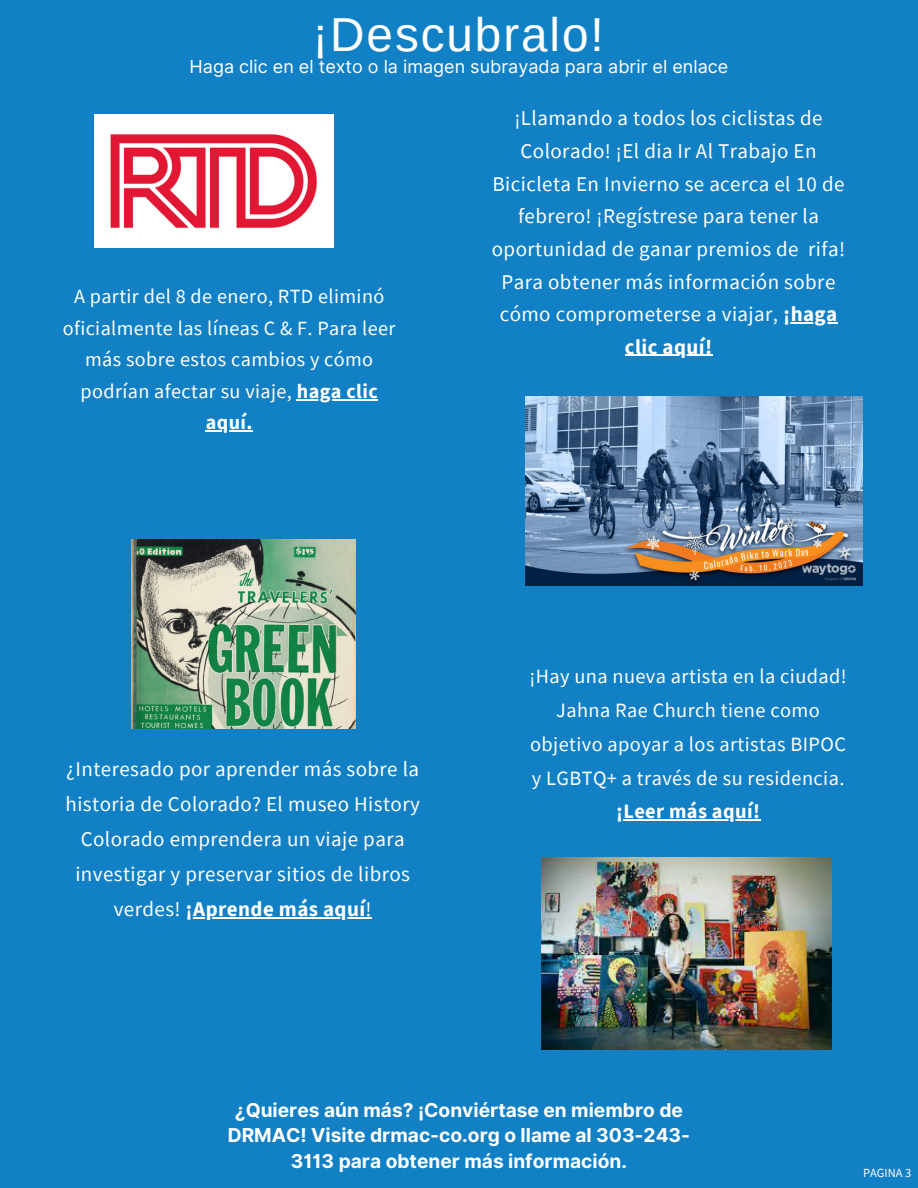
<style>
.page{position:relative;width:918px;height:1188px;background:#1180c5}
.page>*{position:absolute;margin:0;border:0;box-sizing:border-box;transform-origin:0 0}
.t1{font:47.7px "Arimo";letter-spacing:.04em;color:#fff}
.t2{font:21px/32.7px "Source Sans Pro";letter-spacing:.02em;color:#fff;text-align:center}
.t3{font:20.4px/33.8px "Source Sans Pro";letter-spacing:.02em;color:#fff;text-align:center}
.t4{font:700 20.4px "Source Sans Pro";letter-spacing:.02em;color:#fff}
.t5{font:20.1px/31.5px "Source Sans Pro";letter-spacing:.02em;color:#fff;text-align:center}
.t6{font:700 19.2px/25.8px "Inter";color:#fff;text-align:center}
.t7{font:18px "Inter";color:#fff}
.t8{font:12.45px "Source Sans Pro";color:#fff}
.s1{font-weight:700}
</style>
<div class="page">
<img style="left:95px;top:115px;width:238px;height:133px">
<img style="left:132px;top:540px;width:224px;height:189px">
<img style="left:542px;top:857px;width:289px;height:193px">
<img style="left:526px;top:397px;width:336px;height:189px">
<hr style="left:783px;top:322px;width:55px;height:1px;background:#fff">
<hr style="left:625px;top:355px;width:88px;height:1px;background:#fff">
<hr style="left:297px;top:399px;width:81px;height:1px;background:#fff">
<hr style="left:206px;top:430px;width:47px;height:2px;background:#fff">
<hr style="left:186px;top:917px;width:180px;height:1px;background:#fff">
<hr style="left:616px;top:820px;width:144px;height:1px;background:#fff">
<h1 class="t1" style="left:312px;top:8px;width:293px">¡Descubralo!</h1>
<p class="t7" style="left:190px;top:55px;width:540px">Haga clic en el texto o la imagen subrayada para abrir el enlace</p>
<p class="t5" style="left:63px;top:280px;width:334px">A partir del 8 de enero, RTD eliminó oficialmente las líneas C &amp; F. Para leer más sobre estos cambios y cómo podrían afectar su viaje, <span class="s1">haga clic aquí.</span></p>
<p class="t2" style="left:492px;top:102px;width:355px">¡Llamando a todos los ciclistas de<br>Colorado! ¡El dia Ir Al Trabajo En<br>Bicicleta En Invierno se acerca el 10 de febrero! ¡Regístrese para tener la oportunidad de ganar premios de rifa!<br>Para obtener más información sobre cómo comprometerse a viajar, <span class="s1">¡haga clic aquí!</span></p>
<p class="t2" style="left:66px;top:752px;width:356px;line-height:34.8px">¿Interesado por aprender más sobre la historia de Colorado? El museo History Colorado emprendera un viaje para investigar y preservar sitios de libros verdes! <span class="s1">¡Aprende más aquí</span>!</p>
<p class="t3" style="left:529px;top:659px;width:319px">¡Hay una nueva artista en la ciudad!<br>Jahna Rae Church tiene como objetivo apoyar a los artistas BIPOC y LGBTQ+ a través de su residencia.</p>
<p class="t4" style="left:616px;top:798px;width:145px">¡Leer más aquí!</p>
<p class="t6" style="left:228px;top:1097px;width:464px">¿Quieres aún más? ¡Conviértase en miembro de<br>DRMAC! Visite drmac-co.org o llame al 303-243-<br>3113 para obtener más información.</p>
<p class="t8" style="left:863px;top:1165px;width:50px">PAGINA 3</p>
</div>
